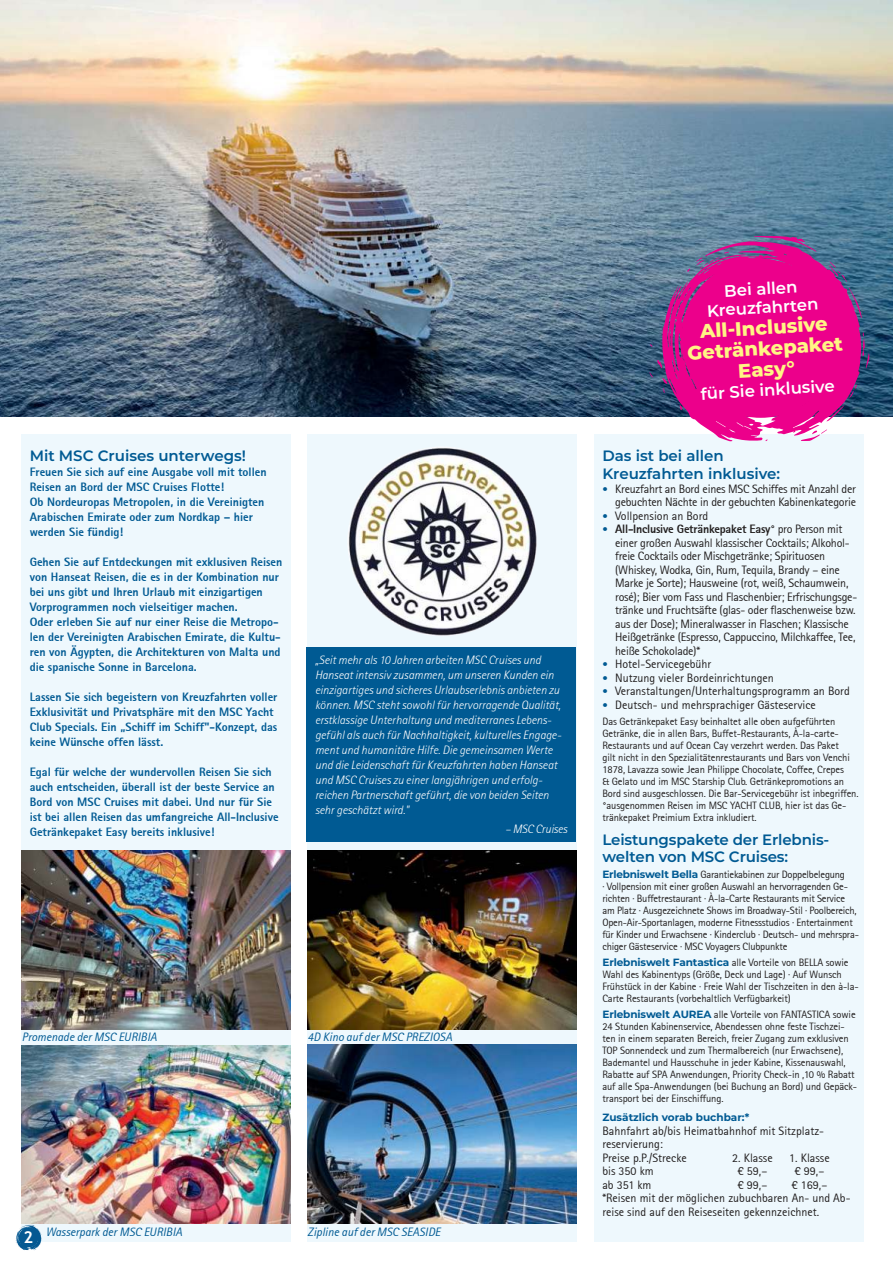
<style>
.page{position:relative;width:893px;height:1263px;background:#fff}
.page>*{position:absolute;margin:0;border:0;box-sizing:border-box;transform-origin:0 0}
.t1{font:800 19.5px/21px "Montserrat";color:#fff584;text-align:center}
.t2{font:600 16.5px/18.8px "Montserrat";color:#fff;text-align:center}
.t3{font:700 16.5px "Trebuchet MS";color:#fff}
.t4{font:600 15px/18px "Montserrat";letter-spacing:-.01em;color:#005a93}
.t5{font:800 12px/15px "Rotis Sans Serif";color:#005a93}
.t6{font:12px "Rotis Sans Serif";letter-spacing:-.02em;color:#221f1f}
.t7{font:italic 300 12px/15px "Rotis Sans Serif";color:#fff}
.t8{font:12px/13.5px "Rotis Sans Serif";color:#221f1f}
.t9{font:italic 12px "Rotis Sans Serif";color:#005a93}
.t10{font:800 12px "Rotis Sans Serif";letter-spacing:-.02em;color:#221f1f}
.t11{font:10.5px/12px "Rotis Sans Serif";letter-spacing:-.01em;color:#221f1f}
.t12{font:700 10.5px "Montserrat";color:#005a93}
.s1{font-size:10.8px;color:#005a93}
.s2{font-weight:400;font-size:10.8px;color:#005a93}
.s3{font-weight:400}
.s4{font-weight:800}
.s5{font-family:"Montserrat";font-weight:700;color:#005a93}
</style>
<div class="page">
<img style="left:0;top:0;width:892px;height:417px">
<hr style="left:892px;top:0;width:1px;height:417px;background:#e6e7e8">
<div style="left:21px;top:434px;width:270px;height:808px;background:#eef8fd"></div>
<div style="left:308px;top:434px;width:269px;height:808px;background:#eef8fd"></div>
<div style="left:306px;top:647px;width:270px;height:195px;background:#005a93"></div>
<div style="left:594px;top:434px;width:269px;height:808px;background:#eef8fd"></div>
<svg style="left:649px;top:236px;width:220px;height:205px;background:#a25399"></svg>
<div style="left:681px;top:259px;width:159px;height:159px;background:#ec008b;border-radius:50%"></div>
<img style="left:347px;top:446px;width:190px;height:190px;border-radius:95px">
<img style="left:21px;top:850px;width:270px;height:179px">
<img style="left:308px;top:1045px;width:269px;height:178px">
<img style="left:308px;top:850px;width:269px;height:179px">
<img style="left:21px;top:1045px;width:270px;height:178px">
<svg style="left:15px;top:1225px;width:27px;height:26px"></svg>
<div style="left:19px;top:1227px;width:20px;height:20px;background:#055992;border-radius:50%"></div>
<h3 class="t4" style="left:30px;top:447px;width:218px">Mit MSC Cruises unterwegs!</h3>
<p class="t5" style="left:30px;top:464px;width:238px">Freuen Sie sich auf eine Ausgabe voll mit tollen Reisen an Bord der MSC Cruises Flotte!<br>Ob Nordeuropas Metropolen, in die Vereinigten Arabischen Emirate oder zum Nordkap – hier werden Sie fündig!</p>
<p class="t5" style="left:30px;top:554px;width:254px">Gehen Sie auf Entdeckungen mit exklusiven Reisen von Hanseat Reisen, die es in der Kombination nur bei uns gibt und Ihren Urlaub mit einzigartigen Vorprogrammen noch vielseitiger machen.<br>Oder erleben Sie auf nur einer Reise die Metropo&shy;len der Vereinigten Arabischen Emirate, die Kultu&shy;ren von Ägypten, die Architekturen von Malta und die spanische Sonne in Barcelona.</p>
<p class="t5" style="left:30px;top:689px;width:249px">Lassen Sie sich begeistern von Kreuzfahrten voller Exklusivität und Privatsphäre mit den MSC Yacht Club Specials. Ein „Schiff im Schiff"-Konzept, das keine Wünsche offen lässt.</p>
<p class="t5" style="left:30px;top:764px;width:250px">Egal für welche der wundervollen Reisen Sie sich auch entscheiden, überall ist der beste Service an Bord von MSC Cruises mit dabei. Und nur für Sie ist bei allen Reisen das umfangreiche All-Inclusive Getränkepaket Easy bereits inklusive!</p>
<p class="t7" style="left:315px;top:653px;width:248px">„Seit mehr als 10 Jahren arbeiten MSC Cruises und Hanseat intensiv zusammen, um unseren Kunden ein einzigartiges und sicheres Urlaubserlebnis anbieten zu können. MSC steht sowohl für hervorragende Qualität, erstklassige Unterhaltung und mediterranes Lebens&shy;gefühl als auch für Nachhaltigkeit, kulturelles Engage&shy;ment und humanitäre Hilfe. Die gemeinsamen Werte und die Leidenschaft für Kreuzfahrten haben Hanseat und MSC Cruises zu einer langjährigen und erfolg&shy;reichen Partnerschaft geführt, die von beiden Seiten sehr geschätzt wird."</p>
<p class="t7" style="left:505px;top:822px;width:64px">– MSC Cruises</p>
<p class="t9" style="left:22px;top:1032px;width:136px">Promenade der MSC EURIBIA</p>
<p class="t9" style="left:308px;top:1031px;width:146px">4D Kino auf der MSC PREZIOSA</p>
<h2 class="t3" style="left:24px;top:1228px;width:11px">2</h2>
<p class="t9" style="left:46px;top:1227px;width:138px">Wasserpark der MSC EURIBIA</p>
<p class="t9" style="left:308px;top:1227px;width:134px">Zipline auf der MSC SEASIDE</p>
<h2 class="t2" style="left:706px;top:282px;width:113px;rotate:-3deg">B ei allen<br>Kreuzfahrten</h2>
<h1 class="t1" style="left:686px;top:322px;width:157px;rotate:-3deg">All-Inclusive<br>Getränkepaket<br>Easy°</h1>
<h2 class="t2" style="left:700px;top:384px;width:136px;rotate:-3deg">für Sie inklusive</h2>
<h3 class="t4" style="left:602px;top:447px;width:179px">Das ist bei allen<br>Kreuzfahrten inklusive:</h3>
<p class="t6" style="left:602px;top:482px;width:255px"><span class="s1">ï</span> Kreuzfahrt an Bord eines MSC Schiffes mit Anzahl der</p>
<p class="t6" style="left:615px;top:495px;width:242px">gebuchten Nächte in der gebuchten Kabinenkategorie</p>
<p class="t8" style="left:602px;top:509px;width:107px"><span class="s1">ï</span> Vollpension an Bord</p>
<p class="t10" style="left:602px;top:522px;width:242px"><span class="s2">ï</span> All-Inclusive Getränkepaket Easy° <span class="s3">pro Person mit</span></p>
<p class="t6" style="left:615px;top:536px;width:236px">einer großen Auswahl klassischer Cocktails; Alkohol-</p>
<p class="t6" style="left:615px;top:549px;width:211px">freie Cocktails oder Mischgetränke; Spirituosen</p>
<p class="t6" style="left:615px;top:563px;width:226px">(Whiskey, Wodka, Gin, Rum, Tequila, Brandy – eine</p>
<p class="t6" style="left:615px;top:576px;width:235px">Marke je Sorte); Hausweine (rot, weiß, Schaumwein,</p>
<p class="t6" style="left:615px;top:590px;width:244px">rosé); Bier vom Fass und Flaschenbier; Erfrischungsge-</p>
<p class="t6" style="left:615px;top:603px;width:242px">tränke und Fruchtsäfte (glas- oder flaschenweise bzw.</p>
<p class="t6" style="left:615px;top:617px;width:235px">aus der Dose); Mineralwasser in Flaschen; Klassische</p>
<p class="t6" style="left:615px;top:630px;width:242px">Heißgetränke (Espresso, Cappuccino, Milchkaffee, Tee,</p>
<p class="t6" style="left:615px;top:644px;width:87px">heiße Schokolade)*</p>
<p class="t8" style="left:602px;top:657px;width:110px"><span class="s1">ï</span> Hotel-Servicegebühr</p>
<p class="t8" style="left:602px;top:671px;width:173px"><span class="s1">ï</span> Nutzung vieler Bordeinrichtungen</p>
<p class="t8" style="left:602px;top:684px;width:249px"><span class="s1">ï</span> Veranstaltungen/Unterhaltungsprogramm an Bord</p>
<p class="t8" style="left:602px;top:698px;width:215px"><span class="s1">ï</span> Deutsch- und mehrsprachiger Gästeservice</p>
<p class="t11" style="left:602px;top:715px;width:258px">Das Getränkepaket Easy beinhaltet alle oben aufgeführten Getränke, die in allen Bars, Buffet-Restaurants, À-la-carte-Restaurants und auf Ocean Cay verzehrt werden. Das Paket<br>gilt nicht in den Spezialitätenrestaurants und Bars von Venchi 1878, Lavazza sowie Jean Philippe Chocolate, Coffee, Crepes<br>&amp; Gelato und im MSC Starship Club. Getränkepromotions an Bord sind ausgeschlossen. Die Bar-Servicegebühr ist inbegriffen. <span class="s4">°</span>ausgenommen Reisen im MSC YACHT CLUB, hier ist das Ge&shy;tränkepaket Preimium Extra inkludiert.</p>
<h3 class="t4" style="left:602px;top:832px;width:228px;line-height:16.5px">Leistungspakete der Erlebnis&shy;welten von MSC Cruises:</h3>
<p class="t11" style="left:602px;top:868px;width:258px"><span class="s5">Erlebniswelt Bella</span> Garantiekabinen zur Doppelbelegung<br>· Vollpension mit einer großen Auswahl an hervorragenden Ge&shy;richten · Buffetrestaurant · À-la-Carte Restaurants mit Service am Platz · Ausgezeichnete Shows im Broadway-Stil · Poolbereich, Open-Air-Sportanlagen, moderne Fitnessstudios · Entertainment für Kinder und Erwachsene · Kinderclub · Deutsch- und mehrspra&shy;chiger Gästeservice · MSC Voyagers Clubpunkte</p>
<p class="t11" style="left:602px;top:956px;width:258px"><span class="s5">Erlebniswelt Fantastica</span> alle Vorteile von BELLA sowie Wahl des Kabinentyps (Größe, Deck und Lage) · Auf Wunsch Frühstück in der Kabine · Freie Wahl der Tischzeiten in den à-la-Carte Restaurants (vorbehaltlich Verfügbarkeit)</p>
<p class="t11" style="left:602px;top:1009px;width:256px"><span class="s5">Erlebniswelt AUREA</span> alle Vorteile von FANTASTICA sowie 24 Stunden Kabinenservice, Abendessen ohne feste Tischzei&shy;ten in einem separaten Bereich, freier Zugang zum exklusiven TOP Sonnendeck und zum Thermalbereich (nur Erwachsene), Bademantel und Hausschuhe in jeder Kabine, Kissenauswahl, Rabatte auf SPA Anwendungen, Priority Check-in ,10 % Rabatt auf alle Spa-Anwendungen (bei Buchung an Bord) und Gepäck&shy;transport bei der Einschiffung.</p>
<p class="t12" style="left:602px;top:1111px;width:148px">Zusätzlich vorab buchbar:*</p>
<p class="t8" style="left:602px;top:1123px;width:223px">Bahnfahrt ab/bis Heimatbahnhof mit Sitzplatz&shy;reservierung:<br>Preise p.P./Strecke</p>
<p class="t6" style="left:732px;top:1150px;width:42px">2. Klasse</p>
<p class="t6" style="left:789px;top:1150px;width:42px">1. Klasse</p>
<p class="t6" style="left:602px;top:1164px;width:53px">bis 350 km</p>
<p class="t6" style="left:737px;top:1164px;width:31px">€ 59,–</p>
<p class="t6" style="left:794px;top:1164px;width:31px">€ 99,–</p>
<p class="t6" style="left:602px;top:1178px;width:51px">ab 351 km</p>
<p class="t6" style="left:737px;top:1178px;width:31px">€ 99,–</p>
<p class="t8" style="left:602px;top:1177px;width:250px;text-indent:189px">€ 169,– *Reisen mit der möglichen zubuchbaren An- und Ab&shy;reise sind auf den Reiseseiten gekennzeichnet.</p>
</div>
